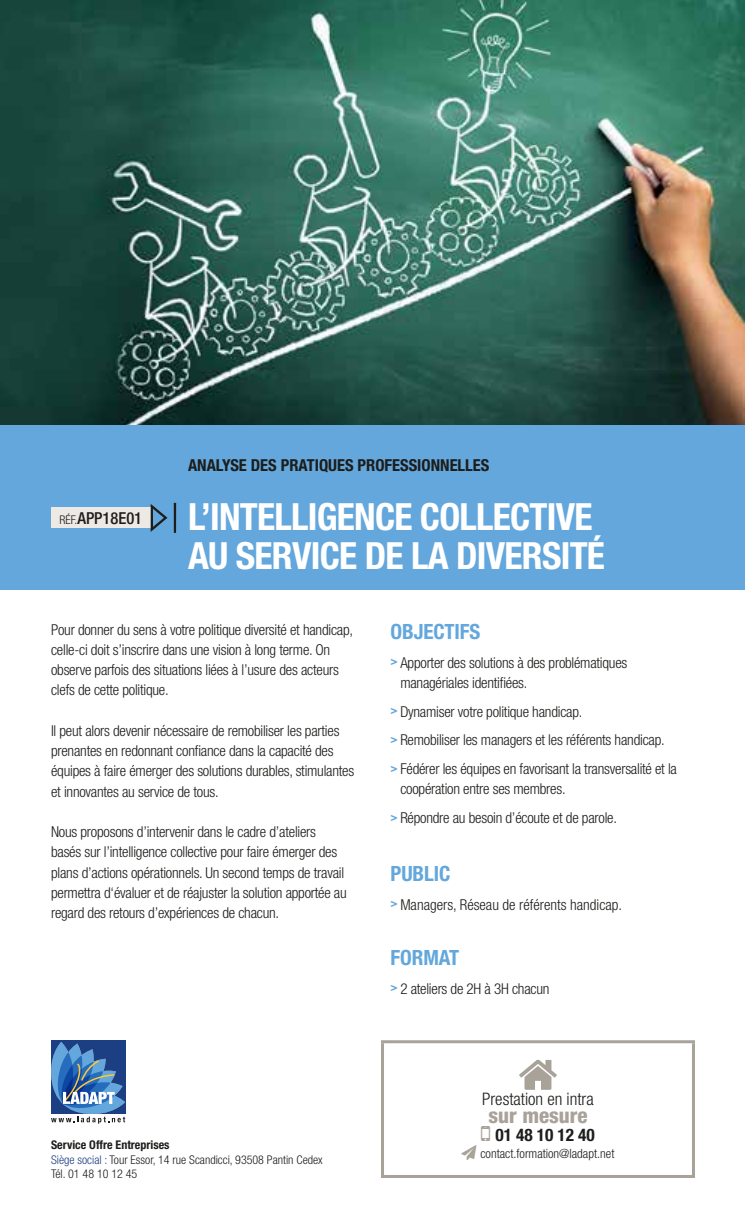
<style>
.page{position:relative;width:745px;height:1212px;background:#fff}
.page>*{position:absolute;margin:0;border:0;box-sizing:border-box;transform-origin:0 0}
.t1{font:700 condensed 37.5px/39px "Helvetica Neue LT Std";letter-spacing:-.02em;color:#fff}
.t2{font:700 condensed 21px "Helvetica Neue LT Std";letter-spacing:-.005em;color:#63a7dc}
.t3{font:800 condensed 21px "Helvetica Neue LT Std";color:#a8a299}
.t4{font:300 condensed 17.25px "Helvetica Neue LT Std";color:#1d1d1b}
.t5{font:700 condensed 17.25px "Helvetica Neue LT Std";color:#1d1d1b}
.t6{font:700 condensed 16.5px "Helvetica Neue LT Std";color:#1d1d1b}
.t7{font:500 condensed 16.5px "Helvetica Neue LT Std";color:#1d1d1b}
.t8{font:300 condensed 15px/20.2px "Helvetica Neue LT Std";letter-spacing:-.015em;color:#1d1d1b}
.t9{font:300 condensed 12.75px "Helvetica Neue LT Std";color:#1d1d1b}
.t10{font:300 condensed 12px/14.4px "Helvetica Neue LT Std";color:#1d1d1b}
.s1{font-weight:300;font-size:12px}
.s2{font-weight:700;font-size:12px;color:#63a7dc}
.s3{font-weight:700}
.s4{color:#1c3f84}
.s5{color:#a8a299}
</style>
<div class="page">
<img style="left:0;top:0;width:744px;height:425px">
<div style="left:51px;top:1040px;width:74px;height:74px;background:#1c3f84"></div>
<svg style="left:51px;top:1042px;width:74px;height:82px"></svg>
<div style="left:0;top:425px;width:744px;height:165px;background:#63a7dc"></div>
<div style="left:51px;top:508px;width:99px;height:20px;background:#ede9e5"></div>
<svg style="left:150px;top:503px;width:26px;height:30px"></svg>
<hr style="left:381px;top:1040px;width:313px;height:3px;background:#a8a299">
<hr style="left:381px;top:1043px;width:3px;height:132px;background:#a8a299">
<hr style="left:691px;top:1043px;width:3px;height:132px;background:#a8a299">
<hr style="left:381px;top:1175px;width:313px;height:3px;background:#a8a299">
<svg style="left:519px;top:1060px;width:37px;height:30px"></svg>
<p class="t7" style="left:59px;top:508px;width:84px"><span class="s1">RÉF.</span>APP18E01</p>
<p class="t6" style="left:188px;top:455px;width:303px">ANALYSE DES PRATIQUES PROFESSIONNELLES</p>
<h1 class="t1" style="left:188px;top:496px;width:418px">L’INTELLIGENCE COLLECTIVE<br>AU SERVICE DE LA DIVERSITÉ</h1>
<p class="t8" style="left:51px;top:619px;width:303px">Pour donner du sens à votre politique diversité et handicap, celle-ci doit s’inscrire dans une vision à long terme. On observe parfois des situations liées à l’usure des acteurs clefs de cette politique.</p>
<p class="t8" style="left:51px;top:720px;width:304px">Il peut alors devenir nécessaire de remobiliser les parties prenantes en redonnant confiance dans la capacité des équipes à faire émerger des solutions durables, stimulantes et innovantes au service de tous.</p>
<p class="t8" style="left:51px;top:822px;width:297px">Nous proposons d’intervenir dans le cadre d’ateliers basés sur l’intelligence collective pour faire émerger des plans d’actions opérationnels. Un second temps de travail permettra d‘évaluer et de réajuster la solution apportée au regard des retours d’expériences de chacun.</p>
<h2 class="t2" style="left:390px;top:619px;width:91px">OBJECTIFS</h2>
<p class="t8" style="left:400px;top:652px;width:228px;text-indent:-10px"><span class="s2">&gt;</span> Apporter des solutions à des problématiques managériales identifiées.</p>
<p class="t8" style="left:390px;top:697px;width:288px;line-height:28.8px"><span class="s2">&gt;</span> Dynamiser votre politique handicap.<br><span class="s2">&gt;</span> Remobiliser les managers et les référents handicap.<br><span class="s2">&gt;</span> Fédérer les équipes en favorisant la transversalité et la</p>
<p class="t8" style="left:390px;top:775px;width:228px;line-height:28.8px;text-indent:10px">coopération entre ses membres.<br><span class="s2">&gt;</span> Répondre au besoin d’écoute et de parole.</p>
<h2 class="t2" style="left:390px;top:860px;width:61px">PUBLIC</h2>
<p class="t8" style="left:390px;top:894px;width:233px"><span class="s2">&gt;</span> Managers, Réseau de référents handicap.</p>
<h2 class="t2" style="left:390px;top:944px;width:70px">FORMAT</h2>
<p class="t8" style="left:390px;top:978px;width:160px"><span class="s2">&gt;</span> 2 ateliers de 2H à 3H chacun</p>
<p class="t10" style="left:51px;top:1137px;width:273px"><span class="s3">Service Offre Entreprises<br></span><span class="s4">Siège social :</span> Tour Essor, 14 rue Scandicci, 93508 Pantin Cedex<br>Tél. 01 48 10 12 45</p>
<p class="t4" style="left:482px;top:1089px;width:113px">Prestation en intra</p>
<h2 class="t3" style="left:488px;top:1102px;width:100px">sur mesure</h2>
<p class="t5" style="left:495px;top:1124px;width:101px">01 48 10 12 40</p>
<p class="t9" style="left:461px;top:1146px;width:154px"><span class="s5">➢</span> contact.formation@ladapt.net</p>
</div>
